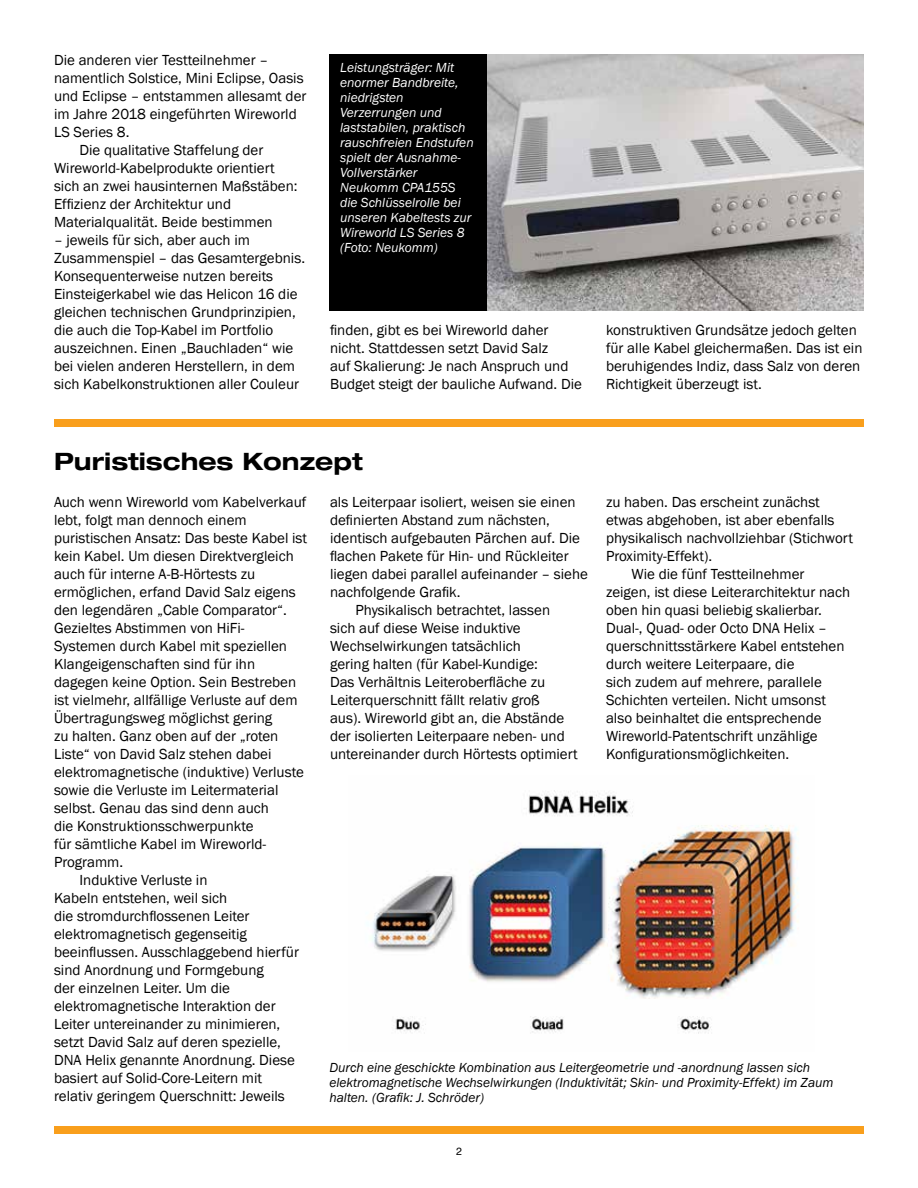
<style>
.page{position:relative;width:918px;height:1188px;background:#fff}
.page>*{position:absolute;margin:0;border:0;box-sizing:border-box;transform-origin:0 0}
.t1{font:700 expanded 24px "Helvetica Neue";color:#000}
.t2{font:15px/18px "Franklin Gothic";color:#000}
.t3{font:italic 13.5px/15px "Franklin Gothic";color:#fff}
.t4{font:italic 13.5px/15px "Franklin Gothic";color:#000}
.t5{font:10.5px "Helvetica";color:#000}
</style>
<div class="page">
<div style="left:329px;top:54px;width:535px;height:256px;background:#000"></div>
<img style="left:487px;top:54px;width:377px;height:256px">
<div style="left:54px;top:419px;width:810px;height:8px;background:#f99f1c"></div>
<img style="left:372px;top:790px;width:427px;height:244px">
<div style="left:54px;top:1126px;width:810px;height:8px;background:#f99f1c"></div>
<p class="t2" style="left:54px;top:51px;width:216px">Die anderen vier Testteilnehmer –</p>
<p class="t2" style="left:54px;top:69px;width:251px">namentlich Solstice, Mini Eclipse, Oasis</p>
<p class="t2" style="left:54px;top:87px;width:254px">und Eclipse – entstammen allesamt der</p>
<p class="t2" style="left:54px;top:105px;width:244px">im Jahre 2018 eingeführten Wireworld</p>
<p class="t2" style="left:54px;top:123px;width:77px">LS Series 8.</p>
<p class="t2" style="left:80px;top:141px;width:185px">Die qualitative Staffelung der</p>
<p class="t2" style="left:54px;top:159px;width:222px">Wireworld-Kabelprodukte orientiert</p>
<p class="t2" style="left:54px;top:177px;width:245px">sich an zwei hausinternen Maßstäben:</p>
<p class="t2" style="left:54px;top:195px;width:179px">Effizienz der Architektur und</p>
<p class="t2" style="left:54px;top:213px;width:220px">Materialqualität. Beide bestimmen</p>
<p class="t2" style="left:54px;top:231px;width:253px">– jeweils für sich, aber auch im Zusammenspiel – das Gesamtergebnis.<br>Konsequenterweise nutzen bereits Einsteigerkabel wie das Helicon 16 die gleichen technischen Grundprinzipien, die auch die Top-Kabel im Portfolio auszeichnen. Einen „Bauchladen“ wie bei vielen anderen Herstellern, in dem sich Kabelkonstruktionen aller Couleur</p>
<p class="t3" style="left:340px;top:60px;width:135px">Leistungsträger: Mit enormer Bandbreite, niedrigsten<br>Verzerrungen und laststabilen, praktisch rauschfreien Endstufen spielt der Ausnahme-<br>Vollverstärker<br>Neukomm CPA155S die Schlüsselrolle bei unseren Kabeltests zur<br>Wireworld LS Series 8 (Foto: Neukomm)</p>
<p class="t2" style="left:330px;top:321px;width:254px">finden, gibt es bei Wireworld daher nicht. Stattdessen setzt David Salz<br>auf Skalierung: Je nach Anspruch und Budget steigt der bauliche Aufwand. Die</p>
<p class="t2" style="left:606px;top:321px;width:258px">konstruktiven Grundsätze jedoch gelten für alle Kabel gleichermaßen. Das ist ein beruhigendes Indiz, dass Salz von deren Richtigkeit überzeugt ist.</p>
<h1 class="t1" style="left:54px;top:446px;width:310px">Puristisches Konzept</h1>
<p class="t2" style="left:54px;top:494px;width:254px">Auch wenn Wireworld vom Kabelverkauf</p>
<p class="t2" style="left:54px;top:512px;width:194px">lebt, folgt man dennoch einem</p>
<p class="t2" style="left:54px;top:530px;width:255px">puristischen Ansatz: Das beste Kabel ist</p>
<p class="t2" style="left:54px;top:548px;width:241px">kein Kabel. Um diesen Direktvergleich</p>
<p class="t2" style="left:54px;top:566px;width:203px">auch für interne A-B-Hörtests zu</p>
<p class="t2" style="left:54px;top:584px;width:243px">ermöglichen, erfand David Salz eigens</p>
<p class="t2" style="left:54px;top:602px;width:234px">den legendären „Cable Comparator“.</p>
<p class="t2" style="left:54px;top:620px;width:192px">Gezieltes Abstimmen von HiFi-</p>
<p class="t2" style="left:54px;top:638px;width:235px">Systemen durch Kabel mit speziellen</p>
<p class="t2" style="left:54px;top:656px;width:203px">Klangeigenschaften sind für ihn</p>
<p class="t2" style="left:54px;top:674px;width:244px">dagegen keine Option. Sein Bestreben</p>
<p class="t2" style="left:54px;top:692px;width:245px">ist vielmehr, allfällige Verluste auf dem</p>
<p class="t2" style="left:54px;top:710px;width:220px">Übertragungsweg möglichst gering</p>
<p class="t2" style="left:54px;top:728px;width:226px">zu halten. Ganz oben auf der „roten</p>
<p class="t2" style="left:54px;top:746px;width:219px">Liste“ von David Salz stehen dabei</p>
<p class="t2" style="left:54px;top:764px;width:251px">elektromagnetische (induktive) Verluste</p>
<p class="t2" style="left:54px;top:782px;width:226px">sowie die Verluste im Leitermaterial</p>
<p class="t2" style="left:54px;top:800px;width:216px">selbst. Genau das sind denn auch</p>
<p class="t2" style="left:54px;top:818px;width:201px">die Konstruktionsschwerpunkte</p>
<p class="t2" style="left:54px;top:836px;width:214px">für sämtliche Kabel im Wireworld-</p>
<p class="t2" style="left:54px;top:854px;width:71px">Programm.</p>
<p class="t2" style="left:80px;top:872px;width:129px">Induktive Verluste in</p>
<p class="t2" style="left:54px;top:890px;width:175px">Kabeln entstehen, weil sich</p>
<p class="t2" style="left:54px;top:908px;width:197px">die stromdurchflossenen Leiter</p>
<p class="t2" style="left:54px;top:926px;width:195px">elektromagnetisch gegenseitig</p>
<p class="t2" style="left:54px;top:944px;width:246px">beeinflussen. Ausschlaggebend hierfür</p>
<p class="t2" style="left:54px;top:962px;width:211px">sind Anordnung und Formgebung</p>
<p class="t2" style="left:54px;top:980px;width:178px">der einzelnen Leiter. Um die</p>
<p class="t2" style="left:54px;top:998px;width:223px">elektromagnetische Interaktion der</p>
<p class="t2" style="left:54px;top:1016px;width:228px">Leiter untereinander zu minimieren,</p>
<p class="t2" style="left:54px;top:1034px;width:229px">setzt David Salz auf deren spezielle,</p>
<p class="t2" style="left:54px;top:1052px;width:242px">DNA Helix genannte Anordnung. Diese</p>
<p class="t2" style="left:54px;top:1070px;width:210px">basiert auf Solid-Core-Leitern mit</p>
<p class="t2" style="left:54px;top:1088px;width:232px">relativ geringem Querschnitt: Jeweils</p>
<p class="t2" style="left:330px;top:494px;width:247px">als Leiterpaar isoliert, weisen sie einen</p>
<p class="t2" style="left:330px;top:512px;width:222px">definierten Abstand zum nächsten,</p>
<p class="t2" style="left:330px;top:530px;width:252px">identisch aufgebauten Pärchen auf. Die</p>
<p class="t2" style="left:330px;top:548px;width:240px">flachen Pakete für Hin- und Rückleiter</p>
<p class="t2" style="left:330px;top:566px;width:260px">liegen dabei parallel aufeinander – siehe</p>
<p class="t2" style="left:330px;top:584px;width:132px">nachfolgende Grafik.</p>
<p class="t2" style="left:356px;top:602px;width:196px">Physikalisch betrachtet, lassen</p>
<p class="t2" style="left:330px;top:620px;width:192px">sich auf diese Weise induktive</p>
<p class="t2" style="left:330px;top:638px;width:192px">Wechselwirkungen tatsächlich</p>
<p class="t2" style="left:330px;top:656px;width:210px">gering halten (für Kabel-Kundige:</p>
<p class="t2" style="left:330px;top:674px;width:217px">Das Verhältnis Leiteroberfläche zu</p>
<p class="t2" style="left:330px;top:692px;width:211px">Leiterquerschnitt fällt relativ groß</p>
<p class="t2" style="left:330px;top:710px;width:236px">aus). Wireworld gibt an, die Abstände</p>
<p class="t2" style="left:330px;top:728px;width:236px">der isolierten Leiterpaare neben- und</p>
<p class="t2" style="left:330px;top:746px;width:249px">untereinander durch Hörtests optimiert</p>
<p class="t2" style="left:606px;top:494px;width:215px">zu haben. Das erscheint zunächst</p>
<p class="t2" style="left:606px;top:512px;width:230px">etwas abgehoben, ist aber ebenfalls</p>
<p class="t2" style="left:606px;top:530px;width:248px">physikalisch nachvollziehbar (Stichwort</p>
<p class="t2" style="left:606px;top:548px;width:108px">Proximity-Effekt).</p>
<p class="t2" style="left:632px;top:566px;width:175px">Wie die fünf Testteilnehmer</p>
<p class="t2" style="left:606px;top:584px;width:246px">zeigen, ist diese Leiterarchitektur nach</p>
<p class="t2" style="left:606px;top:602px;width:218px">oben hin quasi beliebig skalierbar.</p>
<p class="t2" style="left:606px;top:620px;width:222px">Dual-, Quad- oder Octo DNA Helix –</p>
<p class="t2" style="left:606px;top:638px;width:240px">querschnittsstärkere Kabel entstehen</p>
<p class="t2" style="left:606px;top:656px;width:190px">durch weitere Leiterpaare, die</p>
<p class="t2" style="left:606px;top:674px;width:217px">sich zudem auf mehrere, parallele</p>
<p class="t2" style="left:606px;top:692px;width:222px">Schichten verteilen. Nicht umsonst</p>
<p class="t2" style="left:606px;top:710px;width:217px">also beinhaltet die entsprechende</p>
<p class="t2" style="left:606px;top:728px;width:213px">Wireworld-Patentschrift unzählige</p>
<p class="t2" style="left:606px;top:746px;width:185px">Konfigurationsmöglichkeiten.</p>
<p class="t4" style="left:329px;top:1061px;width:506px">Durch eine geschickte Kombination aus Leitergeometrie und -anordnung lassen sich elektromagnetische Wechselwirkungen (Induktivität; Skin- und Proximity-Effekt) im Zaum halten. (Grafik: J. Schröder)</p>
<p class="t5" style="left:456px;top:1143px;width:7px">2</p>
</div>
